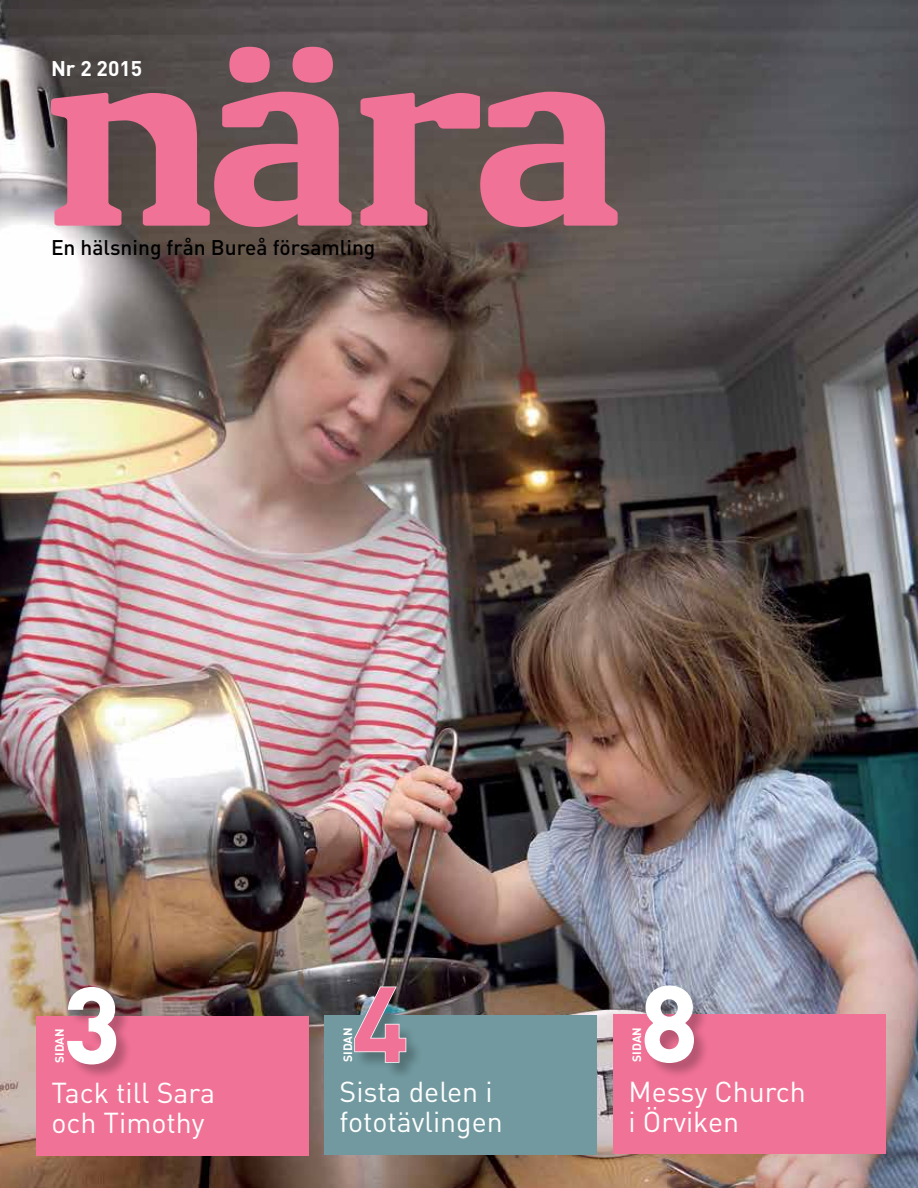
<style>
.page{position:relative;width:918px;height:1188px;background:#fff}
.page>*{position:absolute;margin:0;border:0;box-sizing:border-box;transform-origin:0 0}
.t1{font:700 105px "DIN";color:#fff}
.t2{font:700 105px "DIN";color:#f17297}
.t3{font:28.5px/30px "DIN";color:#fff}
.t4{font:500 21px "DIN";color:#000}
.t5{font:700 21px "DIN";color:#fff}
.t6{font:700 12px "DIN";color:#fff}
</style>
<div class="page">
<img style="left:0;top:0;width:918px;height:1188px">
<svg style="left:51px;top:47px;width:301px;height:180px;background:#a36071"></svg>
<svg style="left:360px;top:92px;width:258px;height:135px;background:#b16477"></svg>
<div style="left:36px;top:1016px;width:272px;height:140px;background:#f17297"></div>
<div style="left:68px;top:988px;width:64px;height:93px;background:#000;opacity:.25"></div>
<svg style="left:66px;top:986px;width:51px;height:79px"></svg>
<div style="left:324px;top:1015px;width:273px;height:140px;background:#71999f"></div>
<div style="left:355px;top:988px;width:68px;height:91px;background:#000;opacity:.25"></div>
<img style="left:354px;top:986px;width:53px;height:78px">
<div style="left:613px;top:1014px;width:273px;height:140px;background:#f17297"></div>
<div style="left:645px;top:986px;width:65px;height:93px;background:#000;opacity:.25"></div>
<svg style="left:644px;top:985px;width:51px;height:79px"></svg>
<p class="t5" style="left:51px;top:55px;width:93px">Nr 2 2015</p>
<p class="t4" style="left:51px;top:234px;width:326px">En hälsning från Bureå församling</p>
<h1 class="t1" style="left:64px;top:957px;width:59px">3</h1>
<p class="t6" style="left:52px;top:1063px;width:36px;rotate:-90deg">SIDAN</p>
<p class="t3" style="left:51px;top:1077px;width:165px">Tack till Sara och Timothy</p>
<h1 class="t2" style="left:352px;top:955px;width:59px">4</h1>
<p class="t6" style="left:340px;top:1062px;width:36px;rotate:-90deg">SIDAN</p>
<p class="t3" style="left:340px;top:1076px;width:165px">Sista delen i fototävlingen</p>
<h1 class="t1" style="left:641px;top:955px;width:59px">8</h1>
<p class="t6" style="left:629px;top:1062px;width:36px;rotate:-90deg">SIDAN</p>
<p class="t3" style="left:629px;top:1076px;width:179px">Messy Church i Örviken</p>
</div>
